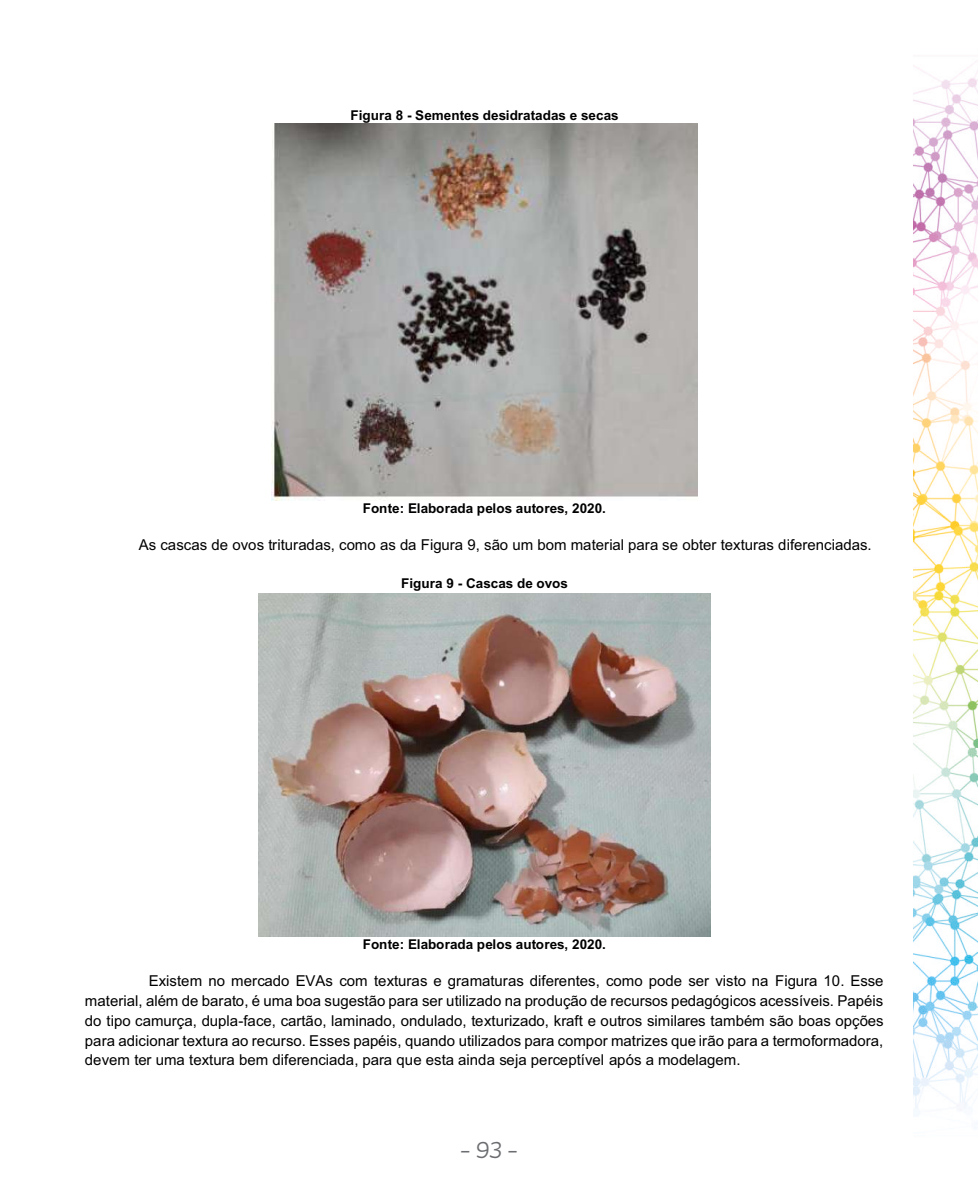
<style>
.page{position:relative;width:978px;height:1191px;background:#fff}
.page>*{position:absolute;margin:0;border:0;box-sizing:border-box;transform-origin:0 0}
.t1{font:italic 22.5px "Asterisk Sans Pro";color:#6c6d70}
.t2{font:15px/19.8px "Arial";color:#000;text-align:justify}
.t3{font:700 13.5px "Arial";color:#000}
</style>
<div class="page">
<img style="left:914px;top:61px;width:64px;height:1055px">
<img style="left:272px;top:123px;width:426px;height:377px">
<img style="left:258px;top:593px;width:453px;height:343px">
<p class="t3" style="left:350px;top:111px;width:270px">Figura 8 - Sementes desidratadas e secas</p>
<p class="t3" style="left:363px;top:503px;width:244px">Fonte: Elaborada pelos autores, 2020.</p>
<p class="t2" style="left:139px;top:536px;width:734px">As cascas de ovos trituradas, como as da Figura 9, são um bom material para se obter texturas diferenciadas.</p>
<p class="t3" style="left:401px;top:578px;width:168px">Figura 9 - Cascas de ovos</p>
<p class="t3" style="left:363px;top:939px;width:244px">Fonte: Elaborada pelos autores, 2020.</p>
<p class="t2" style="left:85px;top:972px;width:800px;text-indent:64px">Existem no mercado EVAs com texturas e gramaturas diferentes, como pode ser visto na Figura 10. Esse material, além de barato, é uma boa sugestão para ser utilizado na produção de recursos pedagógicos acessíveis. Papéis do tipo camurça, dupla-face, cartão, laminado, ondulado, texturizado, kraft e outros similares também são boas opções para adicionar textura ao recurso. Esses papéis, quando utilizados para compor matrizes que irão para a termoformadora, devem ter uma textura bem diferenciada, para que esta ainda seja perceptível após a modelagem.</p>
<h1 class="t1" style="left:460px;top:1137px;width:60px">- 93 -</h1>
</div>
